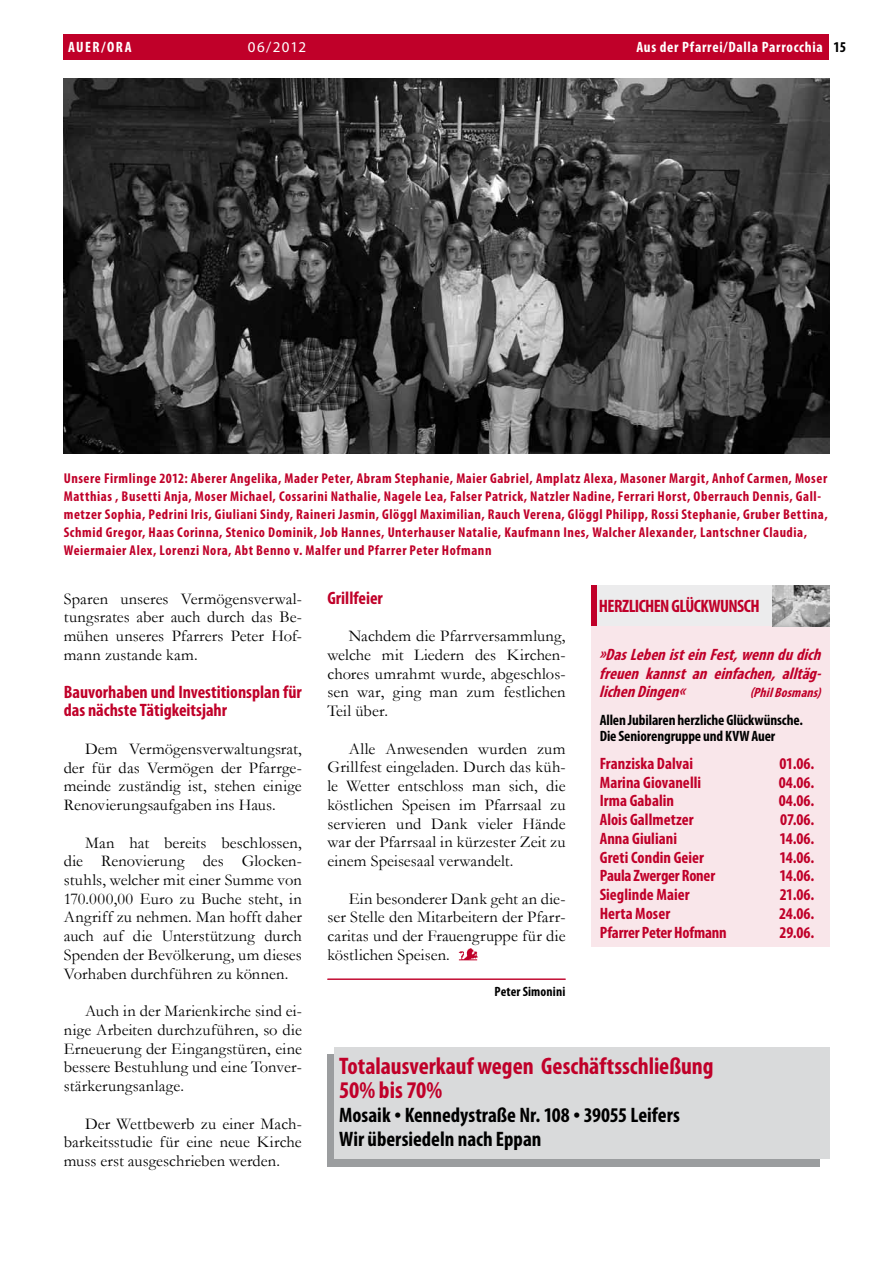
<style>
.page{position:relative;width:893px;height:1263px;background:#fff}
.page>*{position:absolute;margin:0;border:0;box-sizing:border-box;transform-origin:0 0}
.t1{font:700 condensed 24px/24px "Myriad Pro";color:#c00029}
.t2{font:700 condensed 21px/24px "Myriad Pro";color:#000}
.t3{font:700 condensed 18px/18.8px "Myriad Pro";color:#c00029}
.t4{font:16.5px/18.8px "Garamond";letter-spacing:.005em;color:#000;text-align:justify}
.t5{font:700 condensed 16.5px "Myriad Pro";letter-spacing:.005em;color:#c00029}
.t6{font:italic 700 condensed 16.5px/18.8px "Myriad Pro";color:#c00029;text-align:justify}
.t7{font:700 condensed 15px/16.5px "Myriad Pro";letter-spacing:-.005em;color:#000}
.t8{font:700 condensed 15px "Myriad Pro";letter-spacing:.05em;color:#fff}
.t9{font:15px "Myriad Pro";letter-spacing:.075em;color:#fff}
.t10{font:700 condensed 14.25px/18px "Myriad Pro";letter-spacing:.04em;color:#c00029}
.t11{font:italic 700 condensed 13.5px "Myriad Pro";color:#c00029}
.t12{font:700 condensed 13.5px "Myriad Pro";letter-spacing:.01em;color:#000}
.s1{color:#000}
.s2{font-family:"Garamond";font-weight:400;font-stretch:normal}
</style>
<div class="page">
<div style="left:64px;top:34px;width:765px;height:26px;background:#c00029"></div>
<div style="left:328px;top:1054px;width:492px;height:112px;background:#9b9d9f"></div>
<div style="left:334px;top:1047px;width:495px;height:112px;background:#d9dadb"></div>
<img style="left:64px;top:79px;width:765px;height:375px">
<div style="left:591px;top:585px;width:238px;height:361px;background:#f9e6ea"></div>
<div style="left:591px;top:585px;width:238px;height:41px;background:#ececed"></div>
<div style="left:591px;top:585px;width:5px;height:41px;background:#c00029"></div>
<img style="left:772px;top:585px;width:57px;height:41px">
<img style="left:458px;top:948px;width:20px;height:12px">
<svg style="left:459px;top:959px;width:18px;height:1px"></svg>
<hr style="left:327px;top:979px;width:238px;height:1px;background:#c00029">
<hr style="left:328px;top:979px;width:238px;height:1px;background:#c00029">
<p class="t8" style="left:68px;top:37px;width:65px">AUER/ORA</p>
<p class="t9" style="left:248px;top:37px;width:60px">06/2012</p>
<p class="t8" style="left:636px;top:37px;width:211px">Aus der Pfarrei/Dalla Parrocchia <span class="s1">15</span></p>
<p class="t10" style="left:64px;top:469px;width:765px">Unsere Firmlinge 2012: Aberer Angelika, Mader Peter, Abram Stephanie, Maier Gabriel, Amplatz Alexa, Masoner Margit, Anhof Carmen, Moser Matthias , Busetti Anja, Moser Michael, Cossarini Nathalie, Nagele Lea, Falser Patrick, Natzler Nadine, Ferrari Horst, Oberrauch Dennis, Gall&shy;metzer Sophia, Pedrini Iris, Giuliani Sindy, Raineri Jasmin, Glöggl Maximilian, Rauch Verena, Glöggl Philipp, Rossi Stephanie, Gruber Bettina, Schmid Gregor, Haas Corinna, Stenico Dominik, Job Hannes, Unterhauser Natalie, Kaufmann Ines, Walcher Alexander, Lantschner Claudia, Weiermaier Alex, Lorenzi Nora, Abt Benno v. Malfer und Pfarrer Peter Hofmann</p>
<p class="t4" style="left:64px;top:589px;width:240px">Sparen unseres Vermögensverwal&shy;tungsrates aber auch durch das Be&shy;mühen unseres Pfarrers Peter Hof&shy;mann zustande kam.</p>
<p class="t3" style="left:64px;top:682px;width:239px">Bauvorhaben und Investitionsplan für das nächste Tätigkeitsjahr</p>
<p class="t4" style="left:64px;top:739px;width:240px;text-indent:21px">Dem Vermögensverwaltungsrat, der für das Vermögen der Pfarrge&shy;meinde zuständig ist, stehen einige Renovierungsaufgaben ins Haus.</p>
<p class="t4" style="left:64px;top:832px;width:240px;text-indent:21px">Man hat bereits beschlossen, die Renovierung des Glocken&shy;stuhls, welcher mit einer Summe von 170.000,00 Euro zu Buche steht, in Angriff zu nehmen. Man hofft daher auch auf die Unterstützung durch Spenden der Bevölkerung, um dieses Vorhaben durchführen zu können.</p>
<p class="t4" style="left:64px;top:1001px;width:240px;text-indent:21px">Auch in der Marienkirche sind ei&shy;nige Arbeiten durchzuführen, so die Erneuerung der Eingangstüren, eine bessere Bestuhlung und eine Tonver&shy;stärkerungsanlage.</p>
<p class="t4" style="left:64px;top:1114px;width:240px;text-indent:21px">Der Wettbewerb zu einer Mach&shy;barkeitsstudie für eine neue Kirche muss erst ausgeschrieben werden.</p>
<p class="t3" style="left:327px;top:588px;width:57px">Grillfeier</p>
<p class="t4" style="left:327px;top:626px;width:240px;text-indent:21px">Nachdem die Pfarrversammlung, welche mit Liedern des Kirchen&shy;chores umrahmt wurde, abgeschlos&shy;sen war, ging man zum festlichen Teil über.</p>
<p class="t4" style="left:327px;top:739px;width:240px;text-indent:21px">Alle Anwesenden wurden zum Grillfest eingeladen. Durch das küh&shy;le Wetter entschloss man sich, die köstlichen Speisen im Pfarrsaal zu servieren und Dank vieler Hände war der Pfarrsaal in kürzester Zeit zu einem Speisesaal verwandelt.</p>
<p class="t4" style="left:327px;top:889px;width:240px;text-indent:21px">Ein besonderer Dank geht an die&shy;ser Stelle den Mitarbeitern der Pfarr&shy;caritas und der Frauengruppe für die köstlichen Speisen.</p>
<p class="t12" style="left:495px;top:983px;width:72px">Peter Simonini</p>
<p class="t3" style="left:599px;top:597px;width:9px">Herz</p>
<p class="t3" style="left:629px;top:597px;width:75px">lichen Glückwunsc</p>
<p class="t3" style="left:750px;top:597px;width:11px">h</p>
<p class="t6" style="left:599px;top:644px;width:228px">»DasLebenisteinFest,wenndudich freuen kannst an einfachen, alltäg&shy;lichenDingen«</p>
<p class="t11" style="left:750px;top:684px;width:76px">(PhilBosmans)</p>
<p class="t7" style="left:600px;top:711px;width:205px">Allen Jubilaren herzliche Glückwünsche.<br>Die Seniorengruppe und KVW Auer</p>
<p class="t5" style="left:600px;top:753px;width:95px">Franziska Dalvai</p>
<p class="t5" style="left:780px;top:753px;width:36px">01.06.</p>
<p class="t5" style="left:600px;top:772px;width:103px">Marina Giovanelli</p>
<p class="t5" style="left:779px;top:772px;width:37px">04.06.</p>
<p class="t5" style="left:600px;top:790px;width:76px">Irma Gabalin</p>
<p class="t5" style="left:779px;top:790px;width:37px">04.06.</p>
<p class="t5" style="left:600px;top:809px;width:95px">Alois Gallmetzer</p>
<p class="t5" style="left:780px;top:809px;width:36px">07.06.</p>
<p class="t5" style="left:600px;top:828px;width:79px">Anna Giuliani</p>
<p class="t5" style="left:779px;top:828px;width:36px">14.06.</p>
<p class="t5" style="left:600px;top:847px;width:106px">Greti Condin Geier</p>
<p class="t5" style="left:779px;top:847px;width:36px">14.06.</p>
<p class="t5" style="left:600px;top:865px;width:117px">Paula Zwerger Roner</p>
<p class="t5" style="left:779px;top:865px;width:36px">14.06.</p>
<p class="t5" style="left:600px;top:884px;width:91px">Sieglinde Maier</p>
<p class="t5" style="left:780px;top:884px;width:36px">21.06.</p>
<p class="t5" style="left:600px;top:903px;width:72px">Herta Moser</p>
<p class="t5" style="left:779px;top:903px;width:37px">24.06.</p>
<p class="t5" style="left:600px;top:922px;width:129px">Pfarrer Peter Hofmann</p>
<p class="t5" style="left:779px;top:922px;width:36px">29.06.</p>
<h1 class="t1" style="left:339px;top:1053px;width:376px">Totalausverkauf wegen Geschäftsschließung<br>50% bis 70%</h1>
<p class="t2" style="left:339px;top:1102px;width:342px">Mosaik <span class="s2">•</span> Kennedystraße Nr. 108 <span class="s2">•</span> 39055 Leifers<br>Wir übersiedeln nach Eppan</p>
</div>
